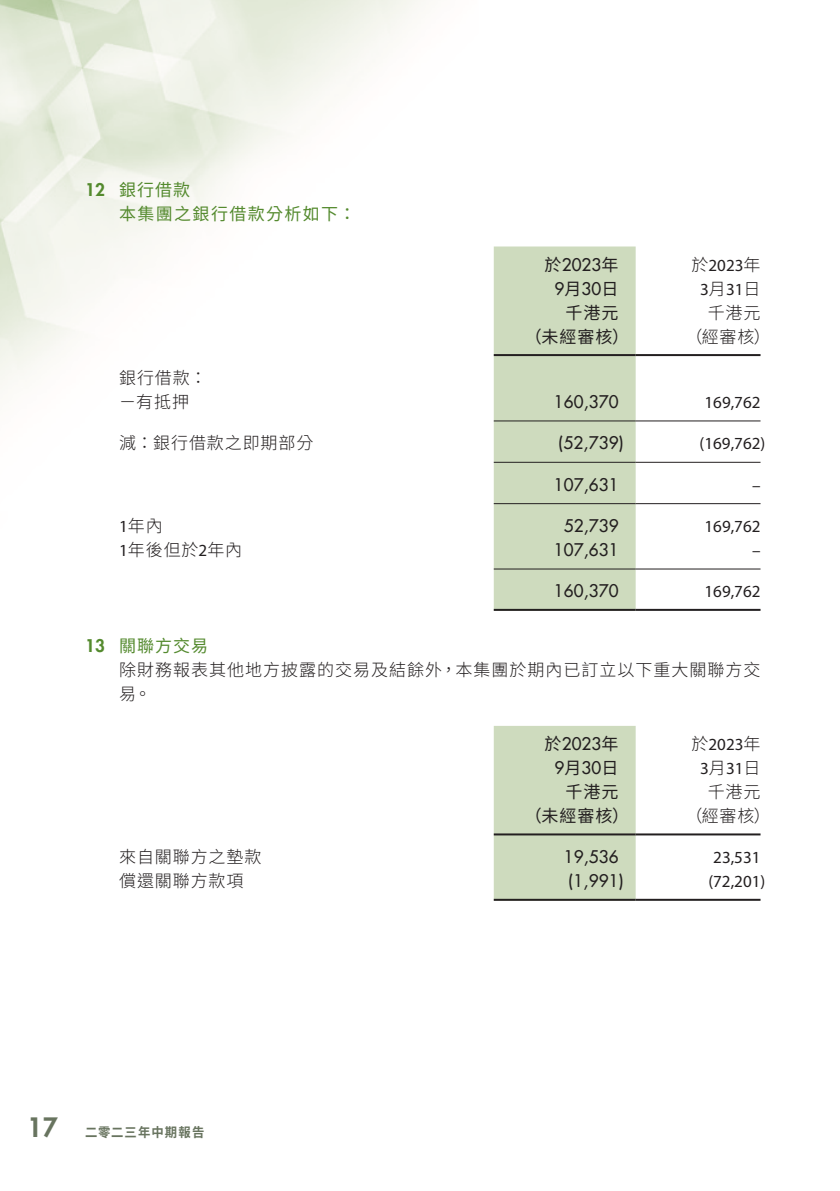
<style>
.page{position:relative;width:840px;height:1191px;background:#fff}
.page>*{position:absolute;margin:0;border:0;box-sizing:border-box;transform-origin:0 0}
.t1{font:800 26px "Futura Std";color:#68745f}
.Body_Text{font:300 17px/24px "Source Han Sans TC";letter-spacing:.05em;color:#231f20}
.Body_Text-2{font:500 17px "Futura Std";letter-spacing:.01em;color:#231f20}
.Body_Text-3{font:17px "Myriad Pro";color:#231f20}
.Body_Text-4{font:17px "Source Han Sans TC";letter-spacing:.06em;color:#231f20}
.Heading_2{font:17px "Source Han Sans TC";letter-spacing:.08em;color:#548a2e}
.Heading_1{font:17px "Source Han Sans TC";letter-spacing:.055em;color:#548a2e}
.Heading_1-2{font:800 17px "Futura Std";color:#548a2e}
.t2{font:700 13px "Source Han Sans TC";letter-spacing:.09em;color:#68745f;scale:.95 1}
.s1{font-family:"Myriad Pro";font-weight:400}
.s2{font-family:"Source Han Sans TC";font-weight:400}
.s3{font-family:"Source Han Sans TC";font-weight:300}
</style>
<div class="page">
<img style="left:0;top:0;width:761px;height:901px">
<div style="left:493px;top:246px;width:142px;height:363px;background:#cedbbe"></div>
<hr style="left:493px;top:354px;width:142px;height:2px;background:#231f20">
<hr style="left:635px;top:354px;width:125px;height:2px;background:#231f20">
<hr style="left:493px;top:420px;width:142px;height:1px;background:#231f20">
<hr style="left:635px;top:420px;width:125px;height:1px;background:#231f20">
<hr style="left:493px;top:462px;width:142px;height:1px;background:#231f20">
<hr style="left:635px;top:462px;width:125px;height:1px;background:#231f20">
<hr style="left:493px;top:503px;width:142px;height:1px;background:#231f20">
<hr style="left:635px;top:503px;width:125px;height:1px;background:#231f20">
<hr style="left:493px;top:568px;width:142px;height:1px;background:#231f20">
<hr style="left:635px;top:568px;width:125px;height:1px;background:#231f20">
<hr style="left:493px;top:609px;width:142px;height:2px;background:#231f20">
<hr style="left:635px;top:609px;width:125px;height:2px;background:#231f20">
<div style="left:493px;top:726px;width:142px;height:172px;background:#cedbbe"></div>
<hr style="left:493px;top:833px;width:142px;height:2px;background:#231f20">
<hr style="left:635px;top:833px;width:125px;height:2px;background:#231f20">
<hr style="left:493px;top:898px;width:142px;height:2px;background:#231f20">
<hr style="left:635px;top:898px;width:125px;height:2px;background:#231f20">
<p class="Heading_1-2" style="left:85px;top:179px;width:21px">12</p>
<p class="Heading_1-2" style="left:85px;top:635px;width:21px">13</p>
<p class="Heading_1" style="left:119px;top:181px;width:72px">銀行借款</p>
<p class="Heading_2" style="left:119px;top:205px;width:238px">本集團之銀行借款分析如下：</p>
<p class="Body_Text" style="left:119px;top:366px;width:89px">銀行借款：</p>
<p class="Body_Text" style="left:119px;top:390px;width:71px">－有抵押</p>
<p class="Body_Text" style="left:119px;top:431px;width:195px">減：銀行借款之即期部分</p>
<p class="Body_Text" style="left:119px;top:514px;width:45px"><span class="s1">1</span>年內</p>
<p class="Body_Text" style="left:119px;top:538px;width:124px"><span class="s1">1</span>年後但於<span class="s1">2</span>年內</p>
<p class="Heading_1" style="left:119px;top:636px;width:90px">關聯方交易</p>
<p class="Body_Text-2" style="left:544px;top:254px;width:76px"><span class="s2">於</span>2023<span class="s2">年</span></p>
<p class="Body_Text-2" style="left:554px;top:278px;width:66px"><span class="s2">月</span>9 30<span class="s2">日</span></p>
<p class="Body_Text-4" style="left:565px;top:303px;width:55px">千港元</p>
<p class="Body_Text-4" style="left:524px;top:327px;width:106px">（未經審核）</p>
<p class="Body_Text-2" style="left:553px;top:391px;width:66px">160,370</p>
<p class="Body_Text-2" style="left:558px;top:432px;width:67px">)52,739(</p>
<p class="Body_Text-2" style="left:553px;top:474px;width:66px">107,631</p>
<p class="Body_Text-2" style="left:563px;top:515px;width:56px">52,739</p>
<p class="Body_Text-2" style="left:553px;top:539px;width:66px">107,631</p>
<p class="Body_Text-2" style="left:553px;top:580px;width:66px">160,370</p>
<p class="Body_Text-3" style="left:691px;top:254px;width:70px"><span class="s3">於</span>2023<span class="s3">年</span></p>
<p class="Body_Text-3" style="left:699px;top:278px;width:62px"><span class="s3">月</span>3 31<span class="s3">日</span></p>
<p class="Body_Text" style="left:707px;top:301px;width:54px">千港元</p>
<p class="Body_Text" style="left:685px;top:325px;width:87px">（經審核(</p>
<p class="Body_Text-3" style="left:704px;top:392px;width:57px">169,762</p>
<p class="Body_Text-3" style="left:699px;top:433px;width:67px">)169,762(</p>
<p class="Body_Text-3" style="left:751px;top:474px;width:10px">–</p>
<p class="Body_Text-3" style="left:704px;top:516px;width:57px">169,762</p>
<p class="Body_Text-3" style="left:751px;top:540px;width:10px">–</p>
<p class="Body_Text-3" style="left:704px;top:581px;width:57px">169,762</p>
<p class="Body_Text" style="left:119px;top:658px;width:642px">除財務報表其他地方披露的交易及結餘外，本集團於期內已訂立以下重大關聯方交易。</p>
<p class="Body_Text-2" style="left:544px;top:733px;width:76px"><span class="s2">於</span>2023<span class="s2">年</span></p>
<p class="Body_Text-2" style="left:554px;top:757px;width:66px"><span class="s2">月</span>9 30<span class="s2">日</span></p>
<p class="Body_Text-3" style="left:691px;top:734px;width:70px"><span class="s3">於</span>2023<span class="s3">年</span></p>
<p class="Body_Text-3" style="left:699px;top:758px;width:62px"><span class="s3">月</span>3 31<span class="s3">日</span></p>
<p class="Body_Text" style="left:707px;top:780px;width:54px">千港元</p>
<p class="Body_Text-4" style="left:565px;top:782px;width:55px">千港元</p>
<p class="Body_Text" style="left:119px;top:845px;width:144px">來自關聯方之墊款</p>
<p class="Body_Text" style="left:119px;top:869px;width:126px">償還關聯方款項</p>
<p class="Body_Text-4" style="left:524px;top:806px;width:106px">（未經審核）</p>
<p class="Body_Text" style="left:685px;top:804px;width:87px">（經審核(</p>
<p class="Body_Text-2" style="left:563px;top:846px;width:56px">19,536</p>
<p class="Body_Text-3" style="left:712px;top:847px;width:49px">23,531</p>
<p class="Body_Text-2" style="left:568px;top:870px;width:57px">)1,991(</p>
<p class="Body_Text-3" style="left:708px;top:871px;width:58px">)72,201(</p>
<h1 class="t1" style="left:27px;top:1111px;width:32px">17</h1>
<p class="t2" style="left:85px;top:1125px;width:127px">二零二三年中期報告</p>
</div>
